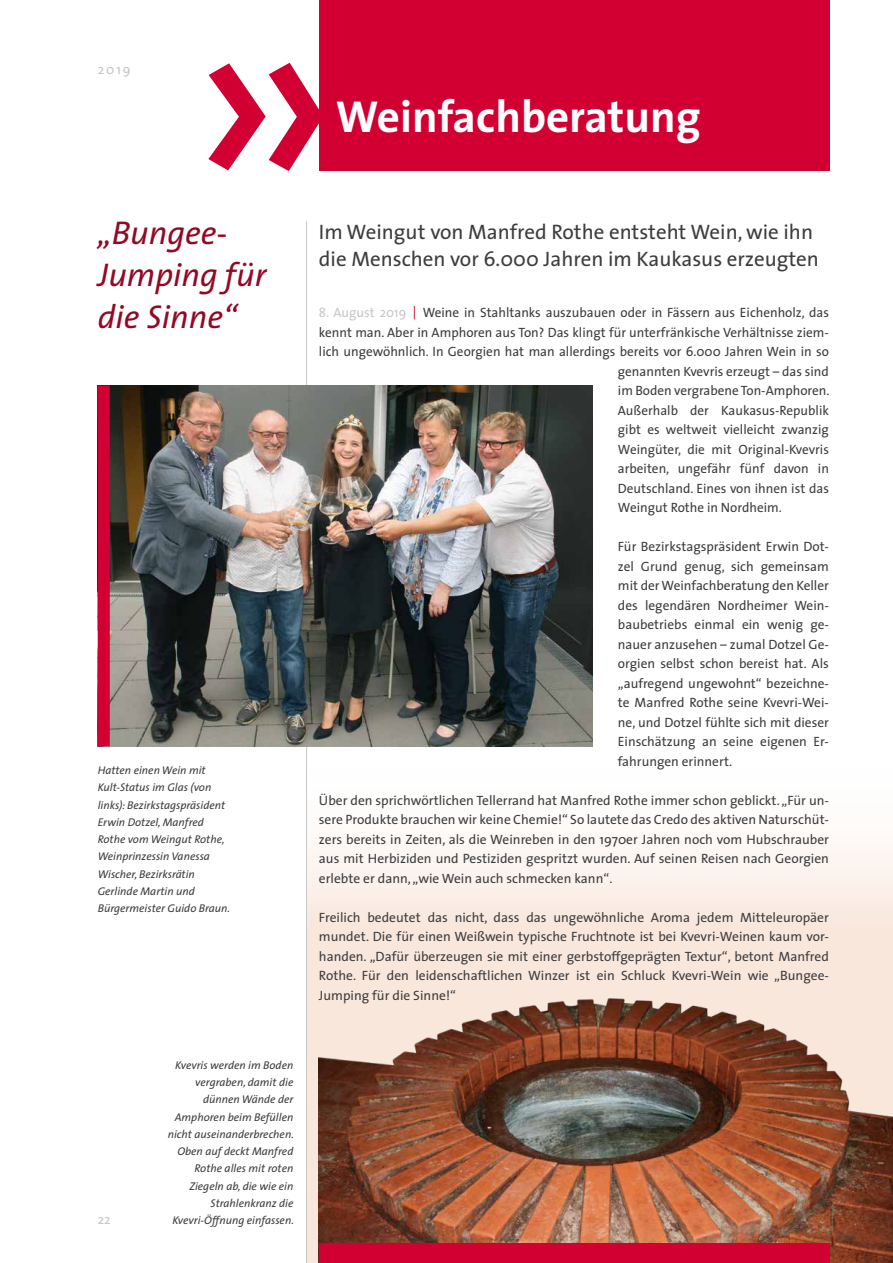
<style>
.page{position:relative;width:893px;height:1263px;background:#fff}
.page>*{position:absolute;margin:0;border:0;box-sizing:border-box;transform-origin:0 0}
.t1{font:700 45px "The Sans";color:#fff}
.t2{font:italic 33px/42px "The Sans";color:#950824}
.t3{font:21px/27px "The Sans";color:#3d3d3f}
.t4{font:13.5px/19.5px "The Sans";color:#3d3d3f;text-align:justify}
.t5{font:13.5px "The Sans";letter-spacing:.14em;color:#c6c7c8}
.t6{font:italic 11.25px/17.2px "The Sans";color:#3d3d3f}
.s1{color:#c6c7c8}
.s2{color:#d20032}
</style>
<div class="page">
<div style="left:319px;top:0;width:510px;height:171px;background:#d20032"></div>
<svg style="left:208px;top:63px;width:111px;height:108px"></svg>
<div style="left:307px;top:756px;width:586px;height:507px;background:linear-gradient(to bottom,#fdf8f5,#f8e0d2)"></div>
<hr style="left:306px;top:221px;width:1px;height:1042px;background:#c6c7c8">
<img style="left:110px;top:386px;width:482px;height:360px">
<img style="left:319px;top:941px;width:574px;height:322px">
<div style="left:98px;top:386px;width:12px;height:360px;background:#d20032"></div>
<div style="left:319px;top:1244px;width:510px;height:19px;background:#d20032"></div>
<p class="t5" style="left:98px;top:58px;width:34px">2019</p>
<h1 class="t1" style="left:336px;top:79px;width:366px">Weinfachberatung</h1>
<h2 class="t2" style="left:98px;top:211px;width:170px">„Bungee-<br>Jumping für die Sinne“</h2>
<p class="t6" style="left:98px;top:761px;width:134px">Hatten einen Wein mit<br>Kult-Status im Glas (von links): Bezirkstagspräsident<br>Erwin Dotzel, Manfred<br>Rothe vom Weingut Rothe,<br>Weinprinzessin Vanessa<br>Wischer, Bezirksrätin<br>Gerlinde Martin und<br>Bürgermeister Guido Braun.</p>
<p class="t5" style="left:98px;top:1208px;width:15px">22</p>
<p class="t6" style="left:168px;top:1056px;width:128px;text-align:right">Kvevris werden im Boden vergraben, damit die dünnen Wände der<br>Amphoren beim Befüllen nicht auseinanderbrechen.<br>Oben auf deckt Manfred<br>Rothe alles mit roten<br>Ziegeln ab, die wie ein<br>Strahlenkranz die<br>Kvevri-Öffnung einfassen.</p>
<h3 class="t3" style="left:319px;top:218px;width:502px">Im Weingut von Manfred Rothe entsteht Wein, wie ihn die Menschen vor 6.000 Jahren im Kaukasus erzeugten</h3>
<p class="t4" style="left:319px;top:303px;width:512px"><span class="s1">8. August 2019</span> <span class="s2">|</span> Weine in Stahltanks auszubauen oder in Fässern aus Eichenholz, das</p>
<p class="t4" style="left:319px;top:322px;width:512px">kennt man. Aber in Amphoren aus Ton? Das klingt für unterfränkische Verhältnisse ziem-</p>
<p class="t4" style="left:319px;top:342px;width:511px">lich ungewöhnlich. In Georgien hat man allerdings bereits vor 6.000 Jahren Wein in so</p>
<p class="t4" style="left:618px;top:361px;width:213px">genannten Kvevris erzeugt – das sind</p>
<p class="t4" style="left:618px;top:381px;width:213px">im Boden vergrabene Ton-Amphoren.</p>
<p class="t4" style="left:618px;top:400px;width:213px">Außerhalb der Kaukasus-Republik</p>
<p class="t4" style="left:618px;top:420px;width:213px">gibt es weltweit vielleicht zwanzig</p>
<p class="t4" style="left:618px;top:439px;width:213px">Weingüter, die mit Original-Kvevris</p>
<p class="t4" style="left:618px;top:459px;width:213px">arbeiten, ungefähr fünf davon in</p>
<p class="t4" style="left:618px;top:478px;width:213px">Deutschland. Eines von ihnen ist das</p>
<p class="t4" style="left:618px;top:498px;width:165px">Weingut Rothe in Nordheim.</p>
<p class="t4" style="left:618px;top:537px;width:213px">Für Bezirkstagspräsident Erwin Dot&shy;zel Grund genug, sich gemeinsam mit der Weinfachberatung den Keller des legendären Nordheimer Wein&shy;baubetriebs einmal ein wenig ge&shy;nauer anzusehen – zumal Dotzel Ge&shy;orgien selbst schon bereist hat. Als „aufregend ungewohnt“ bezeichne&shy;te Manfred Rothe seine Kvevri-Wei&shy;ne, und Dotzel fühlte sich mit dieser Einschätzung an seine eigenen Er&shy;fahrungen erinnert.</p>
<p class="t4" style="left:319px;top:790px;width:512px">Über den sprichwörtlichen Tellerrand hat Manfred Rothe immer schon geblickt. „Für un&shy;sere Produkte brauchen wir keine Chemie!“ So lautete das Credo des aktiven Naturschüt&shy;zers bereits in Zeiten, als die Weinreben in den 1970er Jahren noch vom Hubschrauber aus mit Herbiziden und Pestiziden gespritzt wurden. Auf seinen Reisen nach Georgien erlebte er dann, „wie Wein auch schmecken kann“.</p>
<p class="t4" style="left:319px;top:907px;width:512px">Freilich bedeutet das nicht, dass das ungewöhnliche Aroma jedem Mitteleuropäer mundet. Die für einen Weißwein typische Fruchtnote ist bei Kvevri-Weinen kaum vor&shy;handen. „Dafür überzeugen sie mit einer gerbstoffgeprägten Textur“, betont Manfred Rothe. Für den leidenschaftlichen Winzer ist ein Schluck Kvevri-Wein wie „Bungee-Jumping für die Sinne!“</p>
</div>
